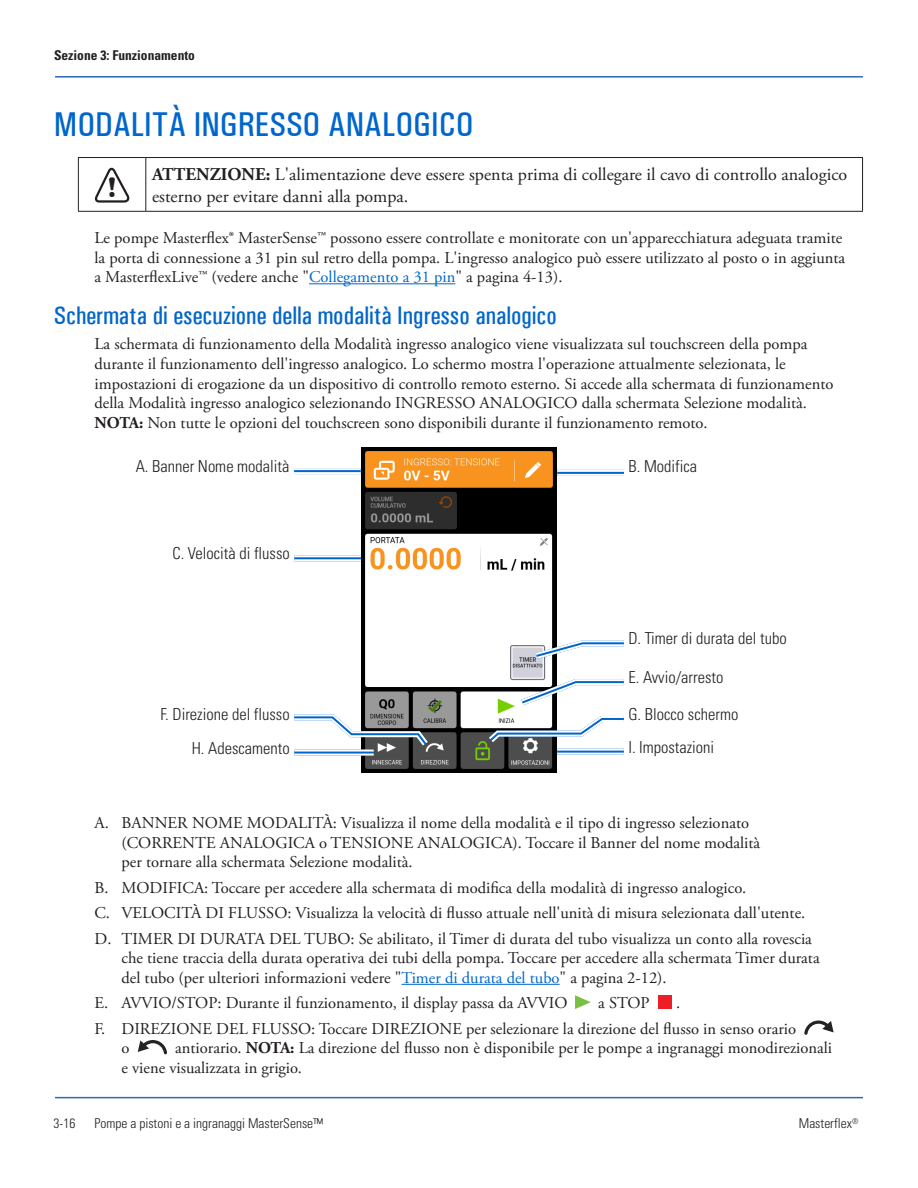
<style>
.page{position:relative;width:918px;height:1188px;background:#fff}
.page>*{position:absolute;margin:0;border:0;box-sizing:border-box;transform-origin:0 0}
.HEADING_2{font:500 condensed 34.5px "Univers";color:#06c}
.t1{font:700 29.25px "Britannic";color:#231f20}
.HEADING_3{font:500 condensed 25.5px "Univers";color:#06c}
.TABLE_WARNINGS{font:18px/21.6px "Adobe Garamond Pro";color:#231f20}
.BODY_COPY{font:16.5px/19.5px "Adobe Garamond Pro";color:#231f20}
.CALLOUTS{font:300 condensed 16.5px "Univers";color:#231f20}
.t2{font:300 condensed 13.5px "Univers";color:#231f20}
.t3{font:700 condensed 13.5px "Univers";color:#231f20}
.s1{font-weight:700}
.s2{color:#06c}
</style>
<div class="page">
<hr style="left:55px;top:76px;width:808px;height:2px;background:#2968b3">
<hr style="left:55px;top:1097px;width:808px;height:1px;background:#2968b3">
<hr style="left:309px;top:283px;width:146px;height:1px;background:#06c">
<hr style="left:401px;top:984px;width:159px;height:1px;background:#06c">
<hr style="left:78px;top:157px;width:68px;height:1px;background:#231f20">
<hr style="left:78px;top:158px;width:1px;height:53px;background:#231f20">
<hr style="left:146px;top:157px;width:717px;height:1px;background:#231f20">
<hr style="left:145px;top:158px;width:1px;height:53px;background:#231f20">
<hr style="left:862px;top:158px;width:1px;height:53px;background:#231f20">
<hr style="left:78px;top:211px;width:68px;height:1px;background:#231f20">
<hr style="left:146px;top:211px;width:717px;height:1px;background:#231f20">
<svg style="left:94px;top:168px;width:35px;height:35px"></svg>
<svg style="left:575px;top:995px;width:16px;height:14px"></svg>
<div style="left:658px;top:995px;width:14px;height:14px;background:#ed1f26"></div>
<svg style="left:804px;top:1021px;width:30px;height:14px"></svg>
<svg style="left:138px;top:1040px;width:29px;height:14px"></svg>
<img style="left:361px;top:448px;width:195px;height:325px">
<svg style="left:294px;top:470px;width:67px;height:2px"></svg>
<svg style="left:557px;top:472px;width:67px;height:2px"></svg>
<svg style="left:529px;top:637px;width:95px;height:26px"></svg>
<svg style="left:557px;top:751px;width:67px;height:2px"></svg>
<svg style="left:294px;top:557px;width:67px;height:2px"></svg>
<svg style="left:294px;top:752px;width:80px;height:2px"></svg>
<hr style="left:294px;top:754px;width:80px;height:2px;background:#fff">
<svg style="left:482px;top:676px;width:142px;height:72px"></svg>
<svg style="left:294px;top:711px;width:140px;height:41px"></svg>
<p class="t3" style="left:54px;top:47px;width:142px">Sezione 3: Funzionamento</p>
<p class="HEADING_2" style="left:54px;top:104px;width:421px">MODALITÀ INGRESSO ANALOGICO</p>
<h2 class="t1" style="left:107px;top:171px;width:12px">!</h2>
<p class="TABLE_WARNINGS" style="left:152px;top:164px;width:697px"><span class="s1">ATTENZIONE:</span> L'alimentazione deve essere spenta prima di collegare il cavo di controllo analogico esterno per evitare danni alla pompa.</p>
<p class="BODY_COPY" style="left:94px;top:229px;width:752px">Le pompe Masterflex® MasterSense™ possono essere controllate e monitorate con un'apparecchiatura adeguata tramite la porta di connessione a 31 pin sul retro della pompa. L'ingresso analogico può essere utilizzato al posto o in aggiunta a MasterflexLive™ (vedere anche "<span class="s2">Collegamento a 31 pin</span>" a pagina 4-13).</p>
<p class="HEADING_3" style="left:54px;top:301px;width:504px">Schermata di esecuzione della modalità Ingresso analogico</p>
<p class="BODY_COPY" style="left:94px;top:334px;width:740px">La schermata di funzionamento della Modalità ingresso analogico viene visualizzata sul touchscreen della pompa durante il funzionamento dell'ingresso analogico. Lo schermo mostra l'operazione attualmente selezionata, le impostazioni di erogazione da un dispositivo di controllo remoto esterno. Si accede alla schermata di funzionamento della Modalità ingresso analogico selezionando INGRESSO ANALOGICO dalla schermata Selezione modalità.<br><span class="s1">NOTA:</span> Non tutte le opzioni del touchscreen sono disponibili durante il funzionamento remoto.</p>
<p class="CALLOUTS" style="left:136px;top:457px;width:155px">A. Banner Nome modalità</p>
<p class="CALLOUTS" style="left:628px;top:456px;width:70px">B. Modifica</p>
<p class="CALLOUTS" style="left:172px;top:544px;width:119px">C. Velocità di flusso</p>
<p class="CALLOUTS" style="left:628px;top:629px;width:160px">D. Timer di durata del tubo</p>
<p class="CALLOUTS" style="left:628px;top:667px;width:97px">E. Avvio/arresto</p>
<p class="CALLOUTS" style="left:160px;top:704px;width:131px">F. Direzione del flusso</p>
<p class="CALLOUTS" style="left:628px;top:704px;width:111px">G. Blocco schermo</p>
<p class="CALLOUTS" style="left:192px;top:738px;width:100px">H. Adescamento</p>
<p class="CALLOUTS" style="left:628px;top:737px;width:87px">I. Impostazioni</p>
<p class="BODY_COPY" style="left:121px;top:814px;width:640px;text-indent:-27px">A. BANNER NOME MODALITÀ: Visualizza il nome della modalità e il tipo di ingresso selezionato (CORRENTE ANALOGICA o TENSIONE ANALOGICA). Toccare il Banner del nome modalità per tornare alla schermata Selezione modalità.</p>
<p class="BODY_COPY" style="left:94px;top:878px;width:653px">B. MODIFICA: Toccare per accedere alla schermata di modifica della modalità di ingresso analogico.</p>
<p class="BODY_COPY" style="left:94px;top:904px;width:712px">C. VELOCITÀ DI FLUSSO: Visualizza la velocità di flusso attuale nell'unità di misura selezionata dall'utente.</p>
<p class="BODY_COPY" style="left:121px;top:929px;width:700px;text-indent:-27px">D. TIMER DI DURATA DEL TUBO: Se abilitato, il Timer di durata del tubo visualizza un conto alla rovescia che tiene traccia della durata operativa dei tubi della pompa. Toccare per accedere alla schermata Timer durata del tubo (per ulteriori informazioni vedere "<span class="s2">Timer di durata del tubo</span>" a pagina 2-12).</p>
<p class="BODY_COPY" style="left:94px;top:994px;width:475px">E. AVVIO/STOP: Durante il funzionamento, il display passa da AVVIO</p>
<p class="BODY_COPY" style="left:598px;top:994px;width:53px">a STOP</p>
<p class="BODY_COPY" style="left:676px;top:994px;width:6px">.</p>
<p class="BODY_COPY" style="left:121px;top:1019px;width:676px;text-indent:-27px">F. DIREZIONE DEL FLUSSO: Toccare DIREZIONE per selezionare la direzione del flusso in senso orario o</p>
<p class="BODY_COPY" style="left:121px;top:1039px;width:712px;text-indent:54px">antiorario. <span class="s1">NOTA:</span> La direzione del flusso non è disponibile per le pompe a ingranaggi monodirezionali e viene visualizzata in grigio.</p>
<p class="t2" style="left:54px;top:1115px;width:23px">3-16</p>
<p class="t2" style="left:94px;top:1115px;width:230px">Pompe a pistoni e a ingranaggi MasterSense™</p>
<p class="t2" style="left:799px;top:1115px;width:61px">Masterflex<sup>®</sup></p>
</div>
